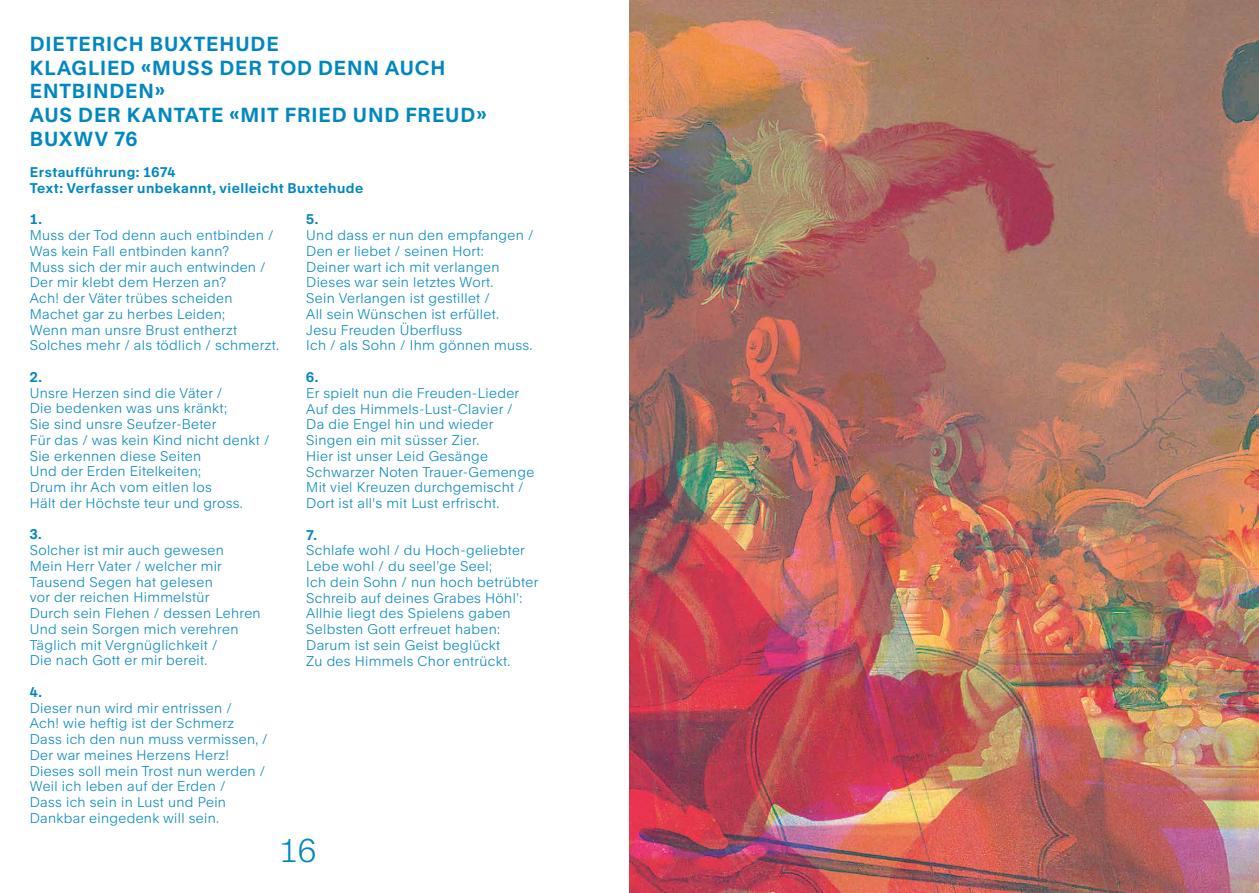
<style>
.page{position:relative;width:1259px;height:893px;background:#fff}
.page>*{position:absolute;margin:0;border:0;box-sizing:border-box;transform-origin:0 0}
.t1{font:300 31.5px "Rand";color:#0087c0}
.t2{font:700 19.5px/23.7px "Rand";letter-spacing:.045em;color:#0087c0}
.t3{font:300 13.5px/15.8px "Rand";letter-spacing:.025em;color:#0087c0}
.t4{font:700 13.5px/15.8px "Rand";letter-spacing:.035em;color:#0087c0}
</style>
<div class="page">
<img style="left:629px;top:0;width:630px;height:893px">
<h2 class="t2" style="left:30px;top:30px;width:458px">DIETERICH BUXTEHUDE<br>KLAGLIED «MUSS DER TOD DENN AUCH<br>ENTBINDEN»<br>AUS DER KANTATE «MIT FRIED UND FREUD»<br>BUXWV 76</h2>
<p class="t4" style="left:30px;top:163px;width:335px">Erstaufführung: 1674<br>Text: Verfasser unbekannt, vielleicht Buxtehude</p>
<p class="t4" style="left:30px;top:210px;width:14px">1.</p>
<p class="t3" style="left:30px;top:226px;width:251px">Muss der Tod denn auch entbinden /<br>Was kein Fall entbinden kann?<br>Muss sich der mir auch entwinden /<br>Der mir klebt dem Herzen an?<br>Ach! der Väter trübes scheiden<br>Machet gar zu herbes Leiden;<br>Wenn man unsre Brust entherzt<br>Solches mehr / als tödlich / schmerzt.</p>
<p class="t4" style="left:30px;top:368px;width:14px">2.</p>
<p class="t3" style="left:30px;top:383px;width:241px">Unsre Herzen sind die Väter /<br>Die bedenken was uns kränkt;<br>Sie sind unsre Seufzer-Beter<br>Für das / was kein Kind nicht denkt /<br>Sie erkennen diese Seiten<br>Und der Erden Eitelkeiten;<br>Drum ihr Ach vom eitlen los<br>Hält der Höchste teur und gross.</p>
<p class="t4" style="left:30px;top:525px;width:14px">3.</p>
<p class="t3" style="left:30px;top:541px;width:232px">Solcher ist mir auch gewesen<br>Mein Herr Vater / welcher mir<br>Tausend Segen hat gelesen<br>vor der reichen Himmelstür<br>Durch sein Flehen / dessen Lehren<br>Und sein Sorgen mich verehren<br>Täglich mit Vergnüglichkeit /<br>Die nach Gott er mir bereit.</p>
<p class="t4" style="left:30px;top:683px;width:14px">4.</p>
<p class="t3" style="left:30px;top:699px;width:239px">Dieser nun wird mir entrissen /<br>Ach! wie heftig ist der Schmerz<br>Dass ich den nun muss vermissen, /<br>Der war meines Herzens Herz!<br>Dieses soll mein Trost nun werden /<br>Weil ich leben auf der Erden /<br>Dass ich sein in Lust und Pein<br>Dankbar eingedenk will sein.</p>
<p class="t4" style="left:306px;top:210px;width:14px">5.</p>
<p class="t3" style="left:306px;top:226px;width:229px">Und dass er nun den empfangen /<br>Den er liebet / seinen Hort:<br>Deiner wart ich mit verlangen<br>Dieses war sein letztes Wort.<br>Sein Verlangen ist gestillet /<br>All sein Wünschen ist erfüllet.<br>Jesu Freuden Überfluss<br>Ich / als Sohn / Ihm gönnen muss.</p>
<p class="t4" style="left:306px;top:368px;width:14px">6.</p>
<p class="t3" style="left:306px;top:384px;width:229px">Er spielt nun die Freuden-Lieder<br>Auf des Himmels-Lust-Clavier /<br>Da die Engel hin und wieder<br>Singen ein mit süsser Zier.<br>Hier ist unser Leid Gesänge<br>Schwarzer Noten Trauer-Gemenge<br>Mit viel Kreuzen durchgemischt /<br>Dort ist all's mit Lust erfrischt.</p>
<p class="t4" style="left:306px;top:525px;width:12px">7.</p>
<p class="t3" style="left:306px;top:541px;width:234px">Schlafe wohl / du Hoch-geliebter<br>Lebe wohl / du seel’ge Seel;<br>Ich dein Sohn / nun hoch betrübter<br>Schreib auf deines Grabes Höhl’:<br>Allhie liegt des Spielens gaben<br>Selbsten Gott erfreuet haben:<br>Darum ist sein Geist beglückt<br>Zu des Himmels Chor entrückt.</p>
<h1 class="t1" style="left:279px;top:826px;width:38px">16</h1>
</div>
